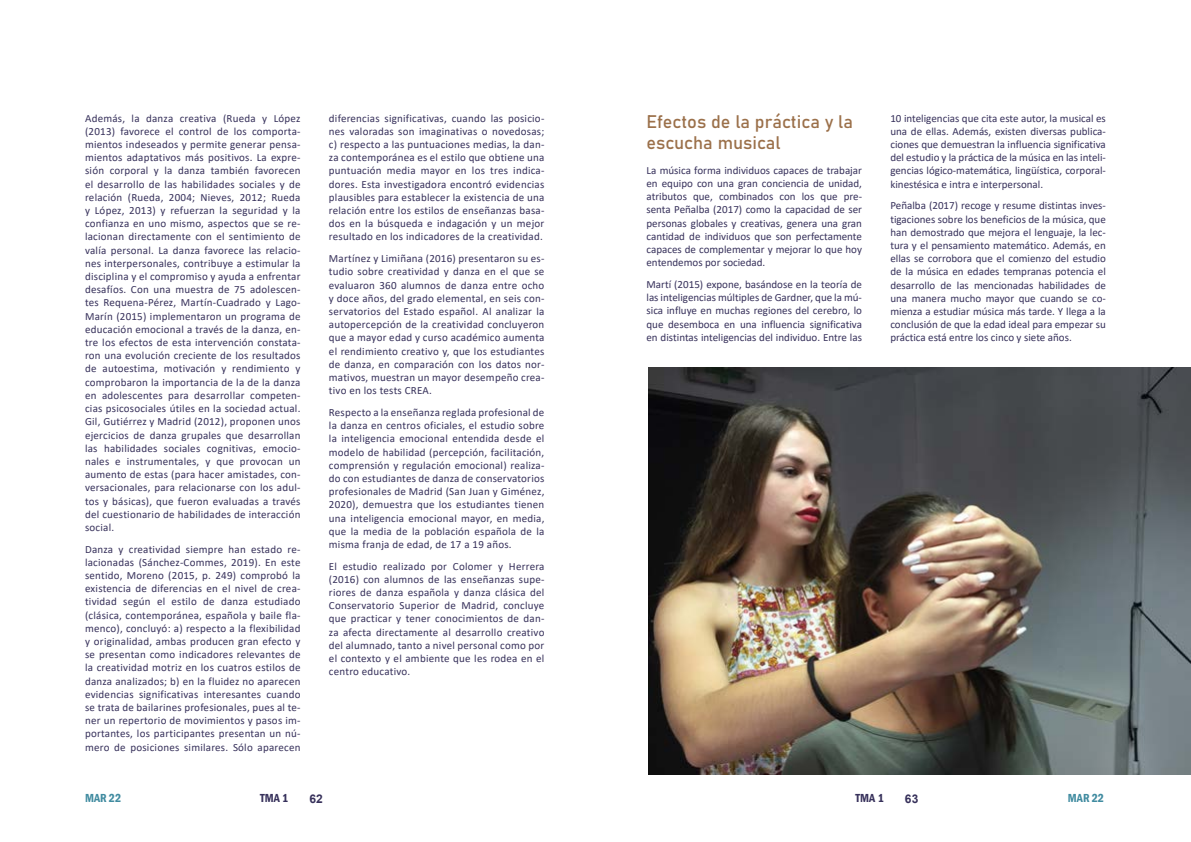
<style>
.page{position:relative;width:1191px;height:842px;background:#fff}
.page>*{position:absolute;margin:0;border:0;box-sizing:border-box;transform-origin:0 0}
.t1{font:18px/21.6px "Bahnschrift";color:#9b704a}
.t2{font:600 condensed 12px "Franklin Gothic";color:#408ba0}
.t3{font:600 condensed 12px "Franklin Gothic";color:#37315b}
.t4{font:700 12px "Arial";color:#37315b}
.t5{font:11px/13.2px "Calibri";letter-spacing:.015em;color:#37315b;text-align:justify}
</style>
<div class="page">
<img style="left:648px;top:367px;width:543px;height:407px">
<p class="t5" style="left:85px;top:111px;width:217px">Además, la danza creativa (Rueda y López (2013) favorece el control de los comporta&shy;mientos indeseados y permite generar pensa&shy;mientos adaptativos más positivos. La expre&shy;sión corporal y la danza también favorecen el desarrollo de las habilidades sociales y de relación (Rueda, 2004; Nieves, 2012; Rueda y López, 2013) y refuerzan la seguridad y la confianza en uno mismo, aspectos que se re&shy;lacionan directamente con el sentimiento de valía personal. La danza favorece las relacio&shy;nes interpersonales, contribuye a estimular la disciplina y el compromiso y ayuda a enfrentar desafíos. Con una muestra de 75 adolescen&shy;tes Requena-Pérez, Martín-Cuadrado y Lago-Marín (2015) implementaron un programa de educación emocional a través de la danza, en&shy;tre los efectos de esta intervención constata&shy;ron una evolución creciente de los resultados de autoestima, motivación y rendimiento y comprobaron la importancia de la de la danza en adolescentes para desarrollar competen&shy;cias psicosociales útiles en la sociedad actual.<br>Gil, Gutiérrez y Madrid (2012), proponen unos ejercicios de danza grupales que desarrollan las habilidades sociales cognitivas, emocio&shy;nales e instrumentales, y que provocan un aumento de estas (para hacer amistades, con&shy;versacionales, para relacionarse con los adul&shy;tos y básicas), que fueron evaluadas a través del cuestionario de habilidades de interacción social.</p>
<p class="t5" style="left:85px;top:542px;width:217px">Danza y creatividad siempre han estado re&shy;lacionadas (Sánchez-Commes, 2019). En este sentido, Moreno (2015, p. 249) comprobó la existencia de diferencias en el nivel de crea&shy;tividad según el estilo de danza estudiado (clásica, contemporánea, española y baile fla&shy;menco), concluyó: a) respecto a la flexibilidad y originalidad, ambas producen gran efecto y se presentan como indicadores relevantes de la creatividad motriz en los cuatros estilos de danza analizados; b) en la fluidez no aparecen evidencias significativas interesantes cuando se trata de bailarines profesionales, pues al te&shy;ner un repertorio de movimientos y pasos im&shy;portantes, los participantes presentan un nú&shy;mero de posiciones similares. Sólo aparecen</p>
<p class="t5" style="left:329px;top:111px;width:217px">diferencias significativas, cuando las posicio&shy;nes valoradas son imaginativas o novedosas; c) respecto a las puntuaciones medias, la dan&shy;za contemporánea es el estilo que obtiene una puntuación media mayor en los tres indica&shy;dores. Esta investigadora encontró evidencias plausibles para establecer la existencia de una relación entre los estilos de enseñanzas basa&shy;dos en la búsqueda e indagación y un mejor resultado en los indicadores de la creatividad.</p>
<p class="t5" style="left:329px;top:252px;width:217px">Martínez y Limiñana (2016) presentaron su es&shy;tudio sobre creatividad y danza en el que se evaluaron 360 alumnos de danza entre ocho y doce años, del grado elemental, en seis con&shy;servatorios del Estado español. Al analizar la autopercepción de la creatividad concluyeron que a mayor edad y curso académico aumenta el rendimiento creativo y, que los estudiantes de danza, en comparación con los datos nor&shy;mativos, muestran un mayor desempeño crea&shy;tivo en los tests CREA.</p>
<p class="t5" style="left:329px;top:405px;width:217px">Respecto a la enseñanza reglada profesional de la danza en centros oficiales, el estudio sobre la inteligencia emocional entendida desde el modelo de habilidad (percepción, facilitación, comprensión y regulación emocional) realiza&shy;do con estudiantes de danza de conservatorios profesionales de Madrid (San Juan y Giménez, 2020), demuestra que los estudiantes tienen una inteligencia emocional mayor, en media, que la media de la población española de la misma franja de edad, de 17 a 19 años.</p>
<p class="t5" style="left:329px;top:559px;width:217px">El estudio realizado por Colomer y Herrera (2016) con alumnos de las enseñanzas supe&shy;riores de danza española y danza clásica del Conservatorio Superior de Madrid, concluye que practicar y tener conocimientos de dan&shy;za afecta directamente al desarrollo creativo del alumnado, tanto a nivel personal como por el contexto y el ambiente que les rodea en el centro educativo.</p>
<h1 class="t1" style="left:646px;top:109px;width:208px">Efectos de la práctica y la escucha musical</h1>
<p class="t5" style="left:646px;top:163px;width:217px">La música forma individuos capaces de trabajar en equipo con una gran conciencia de unidad, atributos que, combinados con los que pre&shy;senta Peñalba (2017) como la capacidad de ser personas globales y creativas, genera una gran cantidad de individuos que son perfectamente capaces de complementar y mejorar lo que hoy entendemos por sociedad.</p>
<p class="t5" style="left:646px;top:277px;width:217px">Martí (2015) expone, basándose en la teoría de las inteligencias múltiples de Gardner, que la mú&shy;sica influye en muchas regiones del cerebro, lo que desemboca en una influencia significativa en distintas inteligencias del individuo. Entre las</p>
<p class="t5" style="left:890px;top:111px;width:217px">10 inteligencias que cita este autor, la musical es una de ellas. Además, existen diversas publica&shy;ciones que demuestran la influencia significativa del estudio y la práctica de la música en las inteli&shy;gencias lógico-matemática, lingüística, corporal&shy;kinestésica e intra e interpersonal.</p>
<p class="t5" style="left:890px;top:199px;width:217px">Peñalba (2017) recoge y resume distintas inves&shy;tigaciones sobre los beneficios de la música, que han demostrado que mejora el lenguaje, la lec&shy;tura y el pensamiento matemático. Además, en ellas se corrobora que el comienzo del estudio de la música en edades tempranas potencia el desarrollo de las mencionadas habilidades de una manera mucho mayor que cuando se co&shy;mienza a estudiar música más tarde. Y llega a la conclusión de que la edad ideal para empezar su práctica está entre los cinco y siete años.</p>
<p class="t2" style="left:85px;top:790px;width:38px">MAR 22</p>
<p class="t3" style="left:260px;top:790px;width:30px">TMA 1</p>
<p class="t4" style="left:309px;top:790px;width:15px">62</p>
<p class="t3" style="left:855px;top:790px;width:30px">TMA 1</p>
<p class="t4" style="left:905px;top:790px;width:15px">63</p>
<p class="t2" style="left:1068px;top:790px;width:38px">MAR 22</p>
</div>
